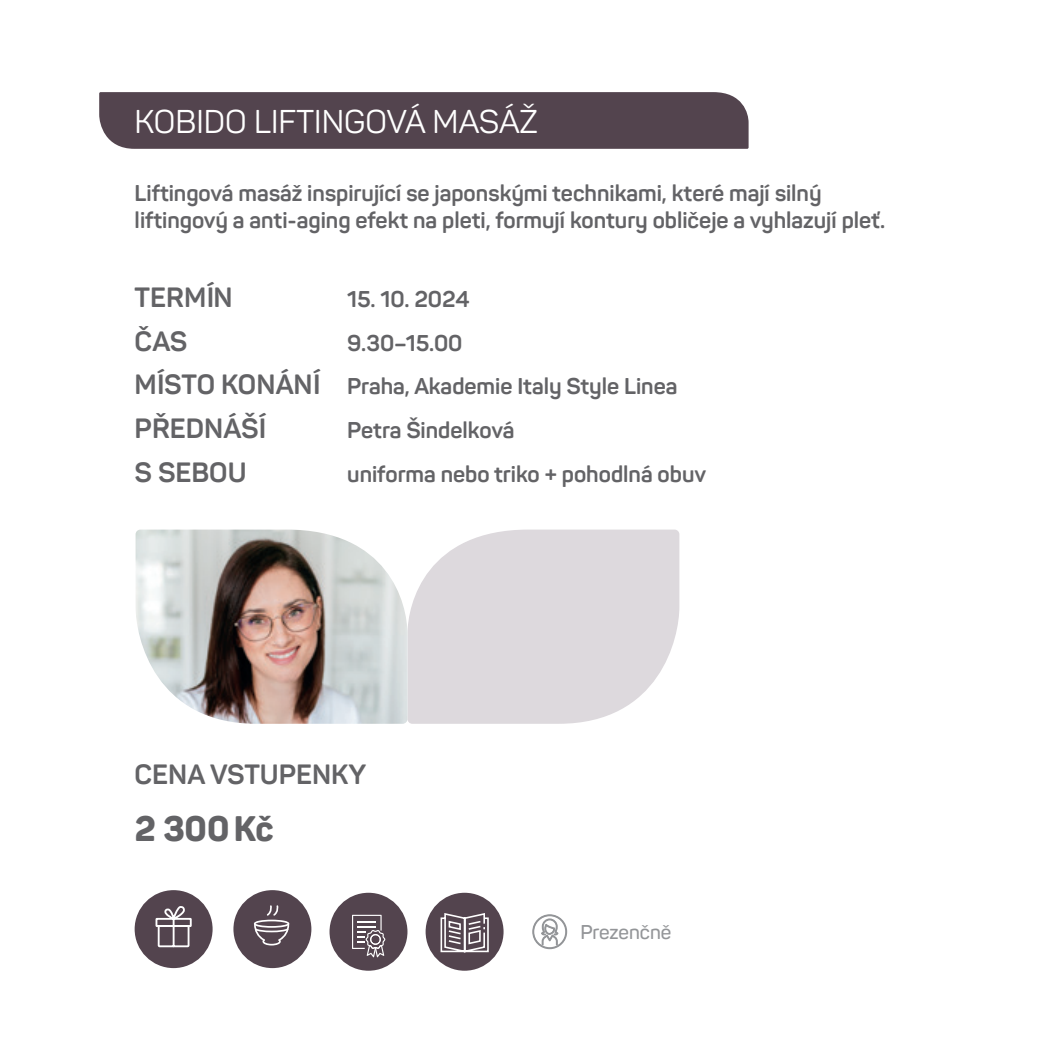
<style>
.page{position:relative;width:1063px;height:1063px;background:#fff}
.page>*{position:absolute;margin:0;border:0;box-sizing:border-box;transform-origin:0 0}
.t1{font:800 35px "Panton";color:#636366}
.t2{font:32.5px "Panton";color:#fff}
.t3{font:700 27.5px "Panton";color:#636366}
.t4{font:700 22.5px/27px "Panton";color:#636366}
.t5{font:600 19.75px "Panton";color:#939598}
.s1{font-size:27.5px}
</style>
<div class="page">
<div style="left:99px;top:92px;width:650px;height:57px;background:#53444e"></div>
<svg style="left:532px;top:914px;width:35px;height:35px"></svg>
<div style="left:330px;top:893px;width:77px;height:78px;background:#53444e;border-radius:50%"></div>
<svg style="left:352px;top:915px;width:33px;height:42px"></svg>
<div style="left:233px;top:890px;width:78px;height:78px;background:#53444e;border-radius:50%"></div>
<svg style="left:254px;top:905px;width:35px;height:41px"></svg>
<div style="left:135px;top:890px;width:78px;height:78px;background:#53444e;border-radius:50%"></div>
<svg style="left:155px;top:906px;width:37px;height:42px"></svg>
<div style="left:426px;top:893px;width:78px;height:78px;background:#53444e;border-radius:50%"></div>
<svg style="left:440px;top:913px;width:49px;height:40px"></svg>
<svg style="left:407px;top:530px;width:272px;height:194px;background:#e0dce0"></svg>
<img style="left:136px;top:530px;width:271px;height:194px">
<h2 class="t2" style="left:135px;top:101px;width:405px">KOBIDO LIFTINGOVÁ MASÁŽ</h2>
<p class="t4" style="left:135px;top:180px;width:752px">Liftingová masáž inspirující se japonskými technikami, které mají silný liftingový a anti-aging efekt na pleti, formují kontury obličeje a vyhlazují pleť.</p>
<p class="t3" style="left:135px;top:280px;width:100px">TERMÍN</p>
<p class="t4" style="left:347px;top:286px;width:124px">15. 10. 2024</p>
<p class="t3" style="left:135px;top:324px;width:54px">ČAS</p>
<p class="t4" style="left:135px;top:321px;width:544px;line-height:43.8px;text-align:center">9.30–15.00<br><span class="s1">MÍSTO KONÁNÍ</span> Praha, Akademie Italy Style Linea</p>
<p class="t3" style="left:135px;top:411px;width:133px">PŘEDNÁŠÍ</p>
<p class="t4" style="left:347px;top:417px;width:169px">Petra Šindelková</p>
<p class="t3" style="left:135px;top:455px;width:113px">S SEBOU</p>
<p class="t4" style="left:347px;top:460px;width:360px">uniforma nebo triko + pohodlná obuv</p>
<p class="t3" style="left:135px;top:758px;width:233px">CENA VSTUPENKY</p>
<h1 class="t1" style="left:135px;top:806px;width:140px">2 300Kč</h1>
<p class="t5" style="left:580px;top:920px;width:93px">Prezenčně</p>
</div>
